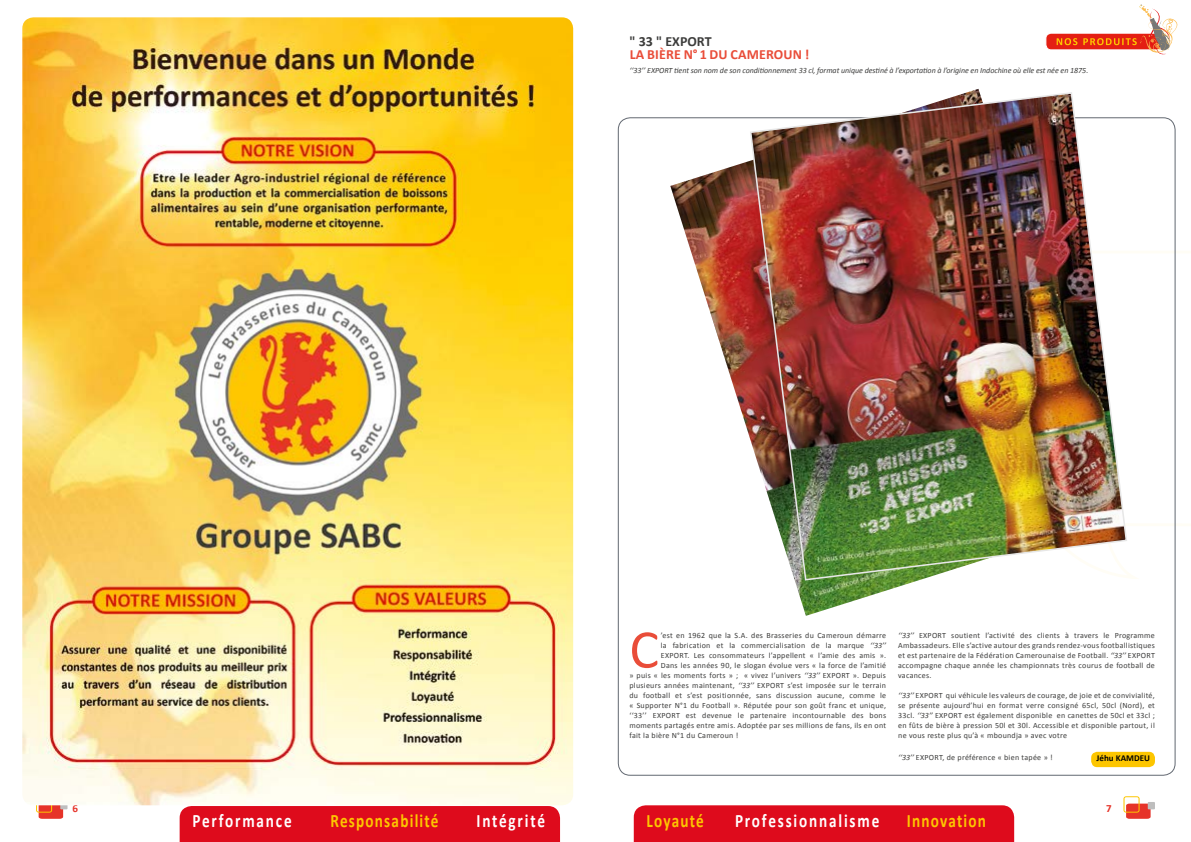
<style>
.page{position:relative;width:1191px;height:842px;background:#fff}
.page>*{position:absolute;margin:0;border:0;box-sizing:border-box;transform-origin:0 0}
.t1{font:55.3px "Calibri";color:#e94d39}
.t2{font:700 19px "Calibri";letter-spacing:.12em;color:#fff;scale:.8 1}
.t3{font:700 19px "Calibri";letter-spacing:.08em;color:#fdc600;scale:.8 1}
.t4{font:700 14px "Calibri";letter-spacing:.01em;color:#e94d39}
.t5{font:700 14px "Calibri";color:#3c3c3b}
.t6{font:700 11px "Calibri";color:#e63329}
.t7{font:700 9px "Calibri";color:#000}
.t8{font:8px/10px "Calibri";letter-spacing:.035em;color:#3c3c3b;text-align:justify}
.t9{font:italic 8px "Calibri";letter-spacing:-.005em;color:#3c3c3b}
.s1{font-style:italic}
</style>
<div class="page">
<div style="left:634px;top:805px;width:380px;height:37px;background:#de0b1c"></div>
<div style="left:180px;top:806px;width:380px;height:36px;background:#de0b1c"></div>
<svg style="left:1175px;top:249px;width:1px;height:331px"></svg>
<svg style="left:1123px;top:796px;width:27px;height:23px"></svg>
<div style="left:1147px;top:802px;width:8px;height:7px;background:#bebebe"></div>
<svg style="left:36px;top:805px;width:27px;height:14px"></svg>
<svg style="left:60px;top:802px;width:7px;height:7px"></svg>
<div style="left:1091px;top:752px;width:64px;height:15px;background:#fdc600;border-radius:6px"></div>
<div style="left:1046px;top:33px;width:115px;height:17px;background:#e41f13;border-radius:5px"></div>
<div style="left:1045px;top:33px;width:117px;height:17px;border:1px solid #fff;border-radius:5px"></div>
<svg style="left:1056px;top:5px;width:122px;height:50px"></svg>
<img style="left:22px;top:17px;width:551px;height:788px">
<img style="left:670px;top:89px;width:309px;height:527px">
<img style="left:749px;top:91px;width:379px;height:490px">
<h3 class="t5" style="left:629px;top:32px;width:84px">" 33 " EXPORT</h3>
<h3 class="t4" style="left:630px;top:46px;width:181px">LA BIÈRE N° 1 DU CAMEROUN !</h3>
<p class="t9" style="left:629px;top:65px;width:460px">‘‘33’’ EXPORT tient son nom de son conditionnement 33 cl, format unique destiné à l’exportation à l’origine en Indochine où elle est née en 1875.</p>
<h1 class="t1" style="left:629px;top:614px;width:31px">C</h1>
<p class="t8" style="left:661px;top:630px;width:227px">’est en 1962 que la S.A. des Brasseries du Cameroun démarre</p>
<p class="t8" style="left:661px;top:640px;width:227px">la fabrication et la commercialisation de la marque <span class="s1">‘‘33’’</span></p>
<p class="t8" style="left:661px;top:650px;width:227px">EXPORT. Les consommateurs l’appellent « l’amie des amis ».</p>
<p class="t8" style="left:661px;top:660px;width:227px">Dans les années 90, le slogan évolue vers « la force de l’amitié</p>
<p class="t8" style="left:629px;top:670px;width:258px">» puis « les moments forts » ; « vivez l’univers <span class="s1">‘‘33’’</span> EXPORT ». Depuis</p>
<p class="t8" style="left:629px;top:680px;width:258px">plusieurs années maintenant, <span class="s1">‘‘33’’</span> EXPORT s’est imposée sur le terrain</p>
<p class="t8" style="left:629px;top:690px;width:258px">du football et s’est positionnée, sans discussion aucune, comme le</p>
<p class="t8" style="left:629px;top:700px;width:258px">« Supporter N°1 du Football ». Réputée pour son goût franc et unique,</p>
<p class="t8" style="left:629px;top:710px;width:258px">‘‘33’’ EXPORT est devenue le partenaire incontournable des bons</p>
<p class="t8" style="left:629px;top:720px;width:258px">moments partagés entre amis. Adoptée par ses millions de fans, ils en ont</p>
<p class="t8" style="left:629px;top:730px;width:110px">fait la bière N°1 du Cameroun !</p>
<p class="t8" style="left:898px;top:630px;width:258px"><span class="s1">‘‘33’’</span> EXPORT soutient l’activité des clients à travers le Programme Ambassadeurs. Elle s’active autour des grands rendez-vous footballistiques et est partenaire de la Fédération Camerounaise de Football. <span class="s1">‘‘33’’</span> EXPORT accompagne chaque année les championnats très courus de football de vacances.</p>
<p class="t8" style="left:898px;top:690px;width:258px"><span class="s1">‘‘33’’</span> EXPORT qui véhicule les valeurs de courage, de joie et de convivialité, se présente aujourd’hui en format verre consigné 65cl, 50cl (Nord), et 33cl. <span class="s1">‘‘33’’</span> EXPORT est également disponible en canettes de 50cl et 33cl ; en fûts de bière à pression 50l et 30l. Accessible et disponible partout, il ne vous reste plus qu’à « mboundja » avec votre</p>
<p class="t8" style="left:898px;top:752px;width:156px"><span class="s1">‘‘33’’</span> EXPORT, de préférence « bien tapée » !</p>
<p class="t7" style="left:1096px;top:753px;width:55px">Jéhu KAMDEU</p>
<h3 class="t6" style="left:72px;top:801px;width:7px">6</h3>
<h3 class="t6" style="left:1106px;top:801px;width:7px">7</h3>
<h2 class="t2" style="left:192px;top:808px;width:126px">Performance</h2>
<h2 class="t3" style="left:330px;top:808px;width:137px">Responsabilité</h2>
<h2 class="t2" style="left:476px;top:808px;width:87px">Intégrité</h2>
<h2 class="t3" style="left:646px;top:808px;width:73px">Loyauté</h2>
<h2 class="t2" style="left:735px;top:808px;width:182px">Professionnalisme</h2>
<h2 class="t3" style="left:907px;top:808px;width:100px">Innovation</h2>
</div>
